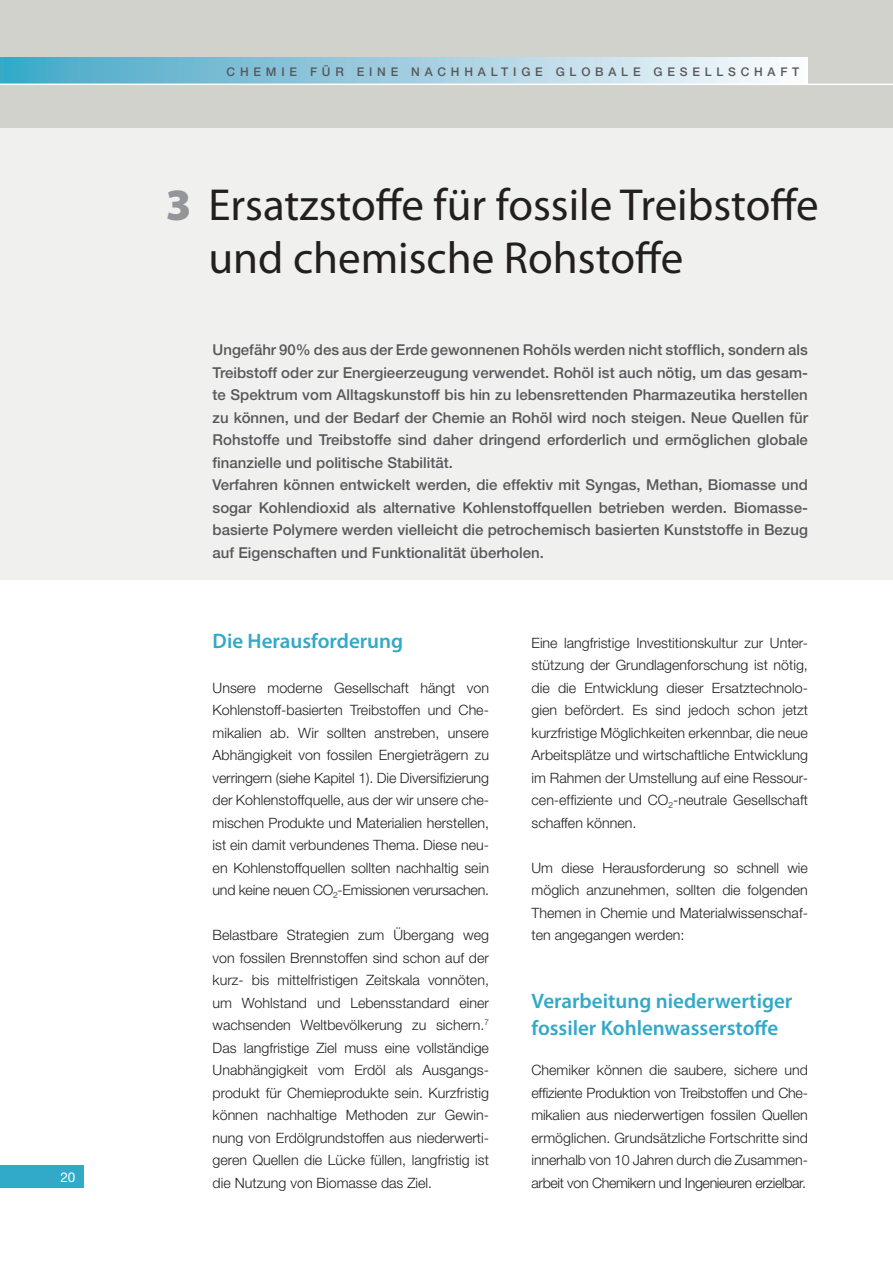
<style>
.page{position:relative;width:893px;height:1263px;background:#fff}
.page>*{position:absolute;margin:0;border:0;box-sizing:border-box;transform-origin:0 0}
.t1{font:45px/52.5px "Myriad Pro";color:#231f20}
.t2{font:600 21px/27px "Myriad Pro";color:#31a9c8}
.t3{font:500 15px/22.5px "Helvetica Neue";color:#57585a}
.t4{font:300 14.25px/22.5px "Helvetica Neue";color:#231f20;text-align:justify}
.t5{font:13.5px "Helvetica Neue";color:#fff}
.t6{font:500 12px "Helvetica Neue";letter-spacing:.4em;color:#57585a}
.s1{font-weight:900;color:#939598}
</style>
<div class="page">
<div style="left:0;top:116px;width:893px;height:464px;background:#f0f1ef"></div>
<div style="left:0;top:0;width:893px;height:128px;background:#d1d2cc"></div>
<svg style="left:0;top:57px;width:893px;height:28px;background:#a9d2e0"></svg>
<div style="left:0;top:1165px;width:84px;height:23px;background:#31a9c8"></div>
<p class="t5" style="left:60px;top:1169px;width:17px">20</p>
<p class="t6" style="left:227px;top:64px;width:574px">Chemie für eine nac hhaltige globale Gesellsc haft</p>
<h1 class="t1" style="left:208px;top:178px;width:612px;text-indent:-43px"><span class="s1">3</span> Ersatzstoffe für fossile Treibstoffe und chemische Rohstoffe</h1>
<p class="t3" style="left:213px;top:338px;width:597px">Ungefähr 90% des aus der Erde gewonnenen Rohöls werden nicht stofflich, sondern als Treibstoff oder zur Energieerzeugung verwendet. Rohöl ist auch nötig, um das gesam&shy;te Spektrum vom Alltagskunstoff bis hin zu lebensrettenden Pharmazeutika herstellen zu können, und der Bedarf der Chemie an Rohöl wird noch steigen. Neue Quellen für Rohstoffe und Treibstoffe sind daher dringend erforderlich und ermöglichen globale finanzielle und politische Stabilität.<br>Verfahren können entwickelt werden, die effektiv mit Syngas, Methan, Biomasse und sogar Kohlendioxid als alternative Kohlenstoffquellen betrieben werden. Biomasse&shy;basierte Polymere werden vielleicht die petrochemisch basierten Kunststoffe in Bezug auf Eigenschaften und Funktionalität überholen.</p>
<h2 class="t2" style="left:213px;top:626px;width:192px">Die Herausforderung</h2>
<p class="t4" style="left:213px;top:676px;width:278px">Unsere moderne Gesellschaft hängt von Kohlenstoff-basierten Treibstoffen und Che&shy;mikalien ab. Wir sollten anstreben, unsere Abhängigkeit von fossilen Energieträgern zu verringern (siehe Kapitel 1). Die Diversifizierung der Kohlenstoffquelle, aus der wir unsere che&shy;mischen Produkte und Materialien herstellen, ist ein damit verbundenes Thema. Diese neu&shy;en Kohlenstoffquellen sollten nachhaltig sein und keine neuen CO<sub>2</sub>-Emissionen verursachen.</p>
<p class="t4" style="left:213px;top:923px;width:278px">Belastbare Strategien zum Übergang weg von fossilen Brennstoffen sind schon auf der kurz- bis mittelfristigen Zeitskala vonnöten, um Wohlstand und Lebensstandard einer wachsenden Weltbevölkerung zu sichern.<sup>7<br></sup>Das langfristige Ziel muss eine vollständige Unabhängigkeit vom Erdöl als Ausgangs&shy;produkt für Chemieprodukte sein. Kurzfristig können nachhaltige Methoden zur Gewin&shy;nung von Erdölgrundstoffen aus niederwerti&shy;geren Quellen die Lücke füllen, langfristig ist die Nutzung von Biomasse das Ziel.</p>
<p class="t4" style="left:531px;top:631px;width:278px">Eine langfristige Investitionskultur zur Unter&shy;stützung der Grundlagenforschung ist nötig, die die Entwicklung dieser Ersatztechnolo&shy;gien befördert. Es sind jedoch schon jetzt kurzfristige Möglichkeiten erkennbar, die neue Arbeitsplätze und wirtschaftliche Entwicklung im Rahmen der Umstellung auf eine Ressour&shy;cen-effiziente und CO<sub>2</sub>-neutrale Gesellschaft schaffen können.</p>
<p class="t4" style="left:531px;top:856px;width:278px">Um diese Herausforderung so schnell wie möglich anzunehmen, sollten die folgenden Themen in Chemie und Materialwissenschaf&shy;ten angegangen werden:</p>
<h2 class="t2" style="left:531px;top:986px;width:262px">Verarbeitung niederwertiger fossiler Kohlenwasserstoffe</h2>
<p class="t4" style="left:531px;top:1058px;width:278px">Chemiker können die saubere, sichere und effiziente Produktion von Treibstoffen und Che&shy;mikalien aus niederwertigen fossilen Quellen ermöglichen. Grundsätzliche Fortschritte sind innerhalb von 10 Jahren durch die Zusammen&shy;arbeit von Chemikern und Ingenieuren erzielbar.</p>
</div>
